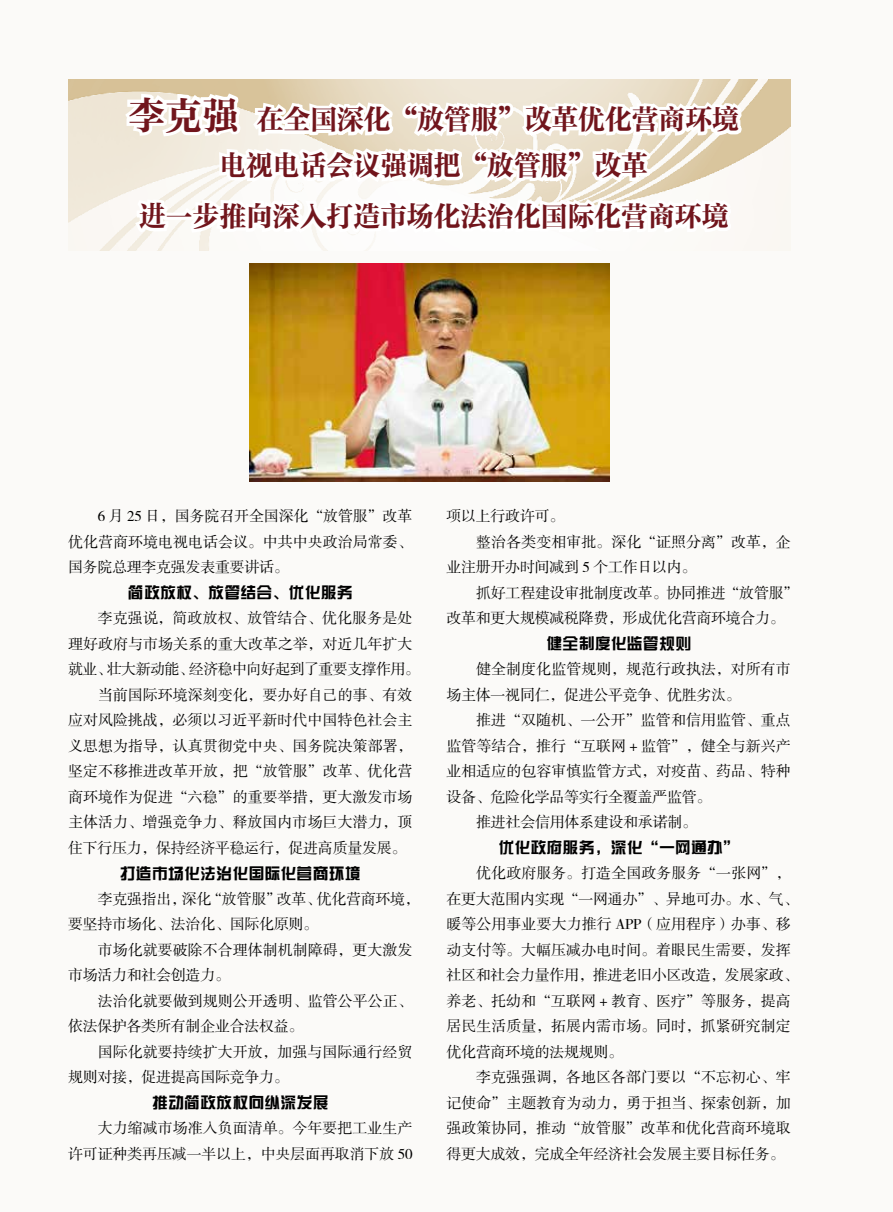
<style>
.page{position:relative;width:893px;height:1212px;background:#fbfaf8}
.page>*{position:absolute;margin:0;border:0;box-sizing:border-box;transform-origin:0 0}
.t1{font:28.5px/45.8px "FZCYSK GBK1 0";color:#71151c;text-align:center;scale:.94 1}
.t2{font:15.75px "FZZYK GBK1 0";letter-spacing:.02em;color:#000}
.t3{font:15px/25.5px "FZSSK GBK1 0";color:#000}
.t4{font:15px/25.5px "FZSSK GBK1 0";letter-spacing:-.02em;color:#000}
.t5{font:15px "FZSSK GBK1 0";letter-spacing:-.04em;color:#000}
.s1{font-size:39px}
</style>
<div class="page">
<hr style="left:892px;top:0;width:1px;height:1212px;background:#eae4d2">
<img style="left:68px;top:80px;width:723px;height:170px">
<svg style="left:121px;top:79px;width:627px;height:185px"></svg>
<img style="left:249px;top:264px;width:361px;height:218px">
<h1 class="t1" style="left:128px;top:98px;width:651px"><span class="s1">李克强</span> 在全国深化“放管服”改革优化营商环境电视电话会议强调把“放管服”改革</h1>
<h1 class="t1" style="left:139px;top:195px;width:629px">进一步推向深入打造市场化法治化国际化营商环境</h1>
<p class="t3" style="left:68px;top:504px;width:346px;text-align:justify;text-indent:30px">6 月 25 日，国务院召开全国深化“放管服”改革优化营商环境电视电话会议。中共中央政治局常委、国务院总理李克强发表重要讲话。</p>
<p class="t2" style="left:128px;top:584px;width:226px">简政放权、放管结合、优化服务</p>
<p class="t3" style="left:98px;top:606px;width:316px">李克强说，简政放权、放管结合、优化服务是处</p>
<p class="t3" style="left:68px;top:631px;width:346px">理好政府与市场关系的重大改革之举，对近几年扩大</p>
<p class="t5" style="left:68px;top:661px;width:353px">就业、壮大新动能、经济稳中向好起到了重要支撑作用。</p>
<p class="t3" style="left:98px;top:682px;width:316px">当前国际环境深刻变化，要办好自己的事、有效</p>
<p class="t3" style="left:68px;top:708px;width:346px">应对风险挑战，必须以习近平新时代中国特色社会主</p>
<p class="t3" style="left:68px;top:733px;width:346px">义思想为指导，认真贯彻党中央、国务院决策部署，</p>
<p class="t3" style="left:68px;top:759px;width:346px">坚定不移推进改革开放，把“放管服”改革、优化营</p>
<p class="t3" style="left:68px;top:784px;width:346px">商环境作为促进“六稳”的重要举措，更大激发市场</p>
<p class="t3" style="left:68px;top:810px;width:346px">主体活力、增强竞争力、释放国内市场巨大潜力，顶</p>
<p class="t4" style="left:68px;top:835px;width:340px">住下行压力，保持经济平稳运行，促进高质量发展。</p>
<p class="t2" style="left:120px;top:865px;width:242px">打造市场化法治化国际化营商环境</p>
<p class="t4" style="left:68px;top:886px;width:353px;text-indent:30px">李克强指出，深化“放管服”改革、优化营商环境，要坚持市场化、法治化、国际化原则。</p>
<p class="t3" style="left:68px;top:937px;width:346px;text-indent:30px">市场化就要破除不合理体制机制障碍，更大激发市场活力和社会创造力。</p>
<p class="t3" style="left:68px;top:988px;width:346px;text-indent:30px">法治化就要做到规则公开透明、监管公平公正、依法保护各类所有制企业合法权益。</p>
<p class="t3" style="left:68px;top:1039px;width:346px;text-indent:30px">国际化就要持续扩大开放，加强与国际通行经贸规则对接，促进提高国际竞争力。</p>
<p class="t2" style="left:152px;top:1094px;width:178px">推动简政放权向纵深发展</p>
<p class="t3" style="left:68px;top:1116px;width:346px;text-align:right">大力缩减市场准入负面清单。今年要把工业生产<br>许可证种类再压减一半以上，中央层面再取消下放 50</p>
<p class="t4" style="left:446px;top:504px;width:119px">项以上行政许可。</p>
<p class="t3" style="left:476px;top:529px;width:316px">整治各类变相审批。深化“证照分离”改革，企</p>
<p class="t4" style="left:446px;top:555px;width:252px">业注册开办时间减到 5 个工作日以内。</p>
<p class="t4" style="left:476px;top:580px;width:324px">抓好工程建设审批制度改革。协同推进“放管服”</p>
<p class="t4" style="left:446px;top:606px;width:340px">改革和更大规模减税降费，形成优化营商环境合力。</p>
<p class="t2" style="left:547px;top:635px;width:146px">健全制度化监管规则</p>
<p class="t3" style="left:446px;top:657px;width:346px;text-indent:30px">健全制度化监管规则，规范行政执法，对所有市场主体一视同仁，促进公平竞争、优胜劣汰。</p>
<p class="t3" style="left:476px;top:708px;width:316px">推进“双随机、一公开”监管和信用监管、重点</p>
<p class="t3" style="left:446px;top:733px;width:346px">监管等结合，推行“互联网 + 监管”，健全与新兴产</p>
<p class="t3" style="left:446px;top:759px;width:346px">业相适应的包容审慎监管方式，对疫苗、药品、特种</p>
<p class="t4" style="left:446px;top:784px;width:266px">设备、危险化学品等实行全覆盖严监管。</p>
<p class="t4" style="left:476px;top:810px;width:222px">推进社会信用体系建设和承诺制。</p>
<p class="t2" style="left:498px;top:839px;width:242px">优化政府服务，深化“一网通办”</p>
<p class="t3" style="left:446px;top:861px;width:353px;text-indent:30px">优化政府服务。打造全国政务服务“一张网”，在更大范围内实现“一网通办”、异地可办。水、气、暖等公用事业要大力推行 APP（应用程序）办事、移动支付等。大幅压减办电时间。着眼民生需要，发挥社区和社会力量作用，推进老旧小区改造，发展家政、养老、托幼和“互联网 + 教育、医疗”等服务，提高居民生活质量，拓展内需市场。同时，抓紧研究制定优化营商环境的法规规则。</p>
<p class="t3" style="left:446px;top:1065px;width:346px;text-align:justify;text-indent:30px">李克强强调，各地区各部门要以“不忘初心、牢记使命”主题教育为动力，勇于担当、探索创新，加强政策协同，推动“放管服”改革和优化营商环境取得更大成效，完成全年经济社会发展主要目标任务。</p>
</div>
